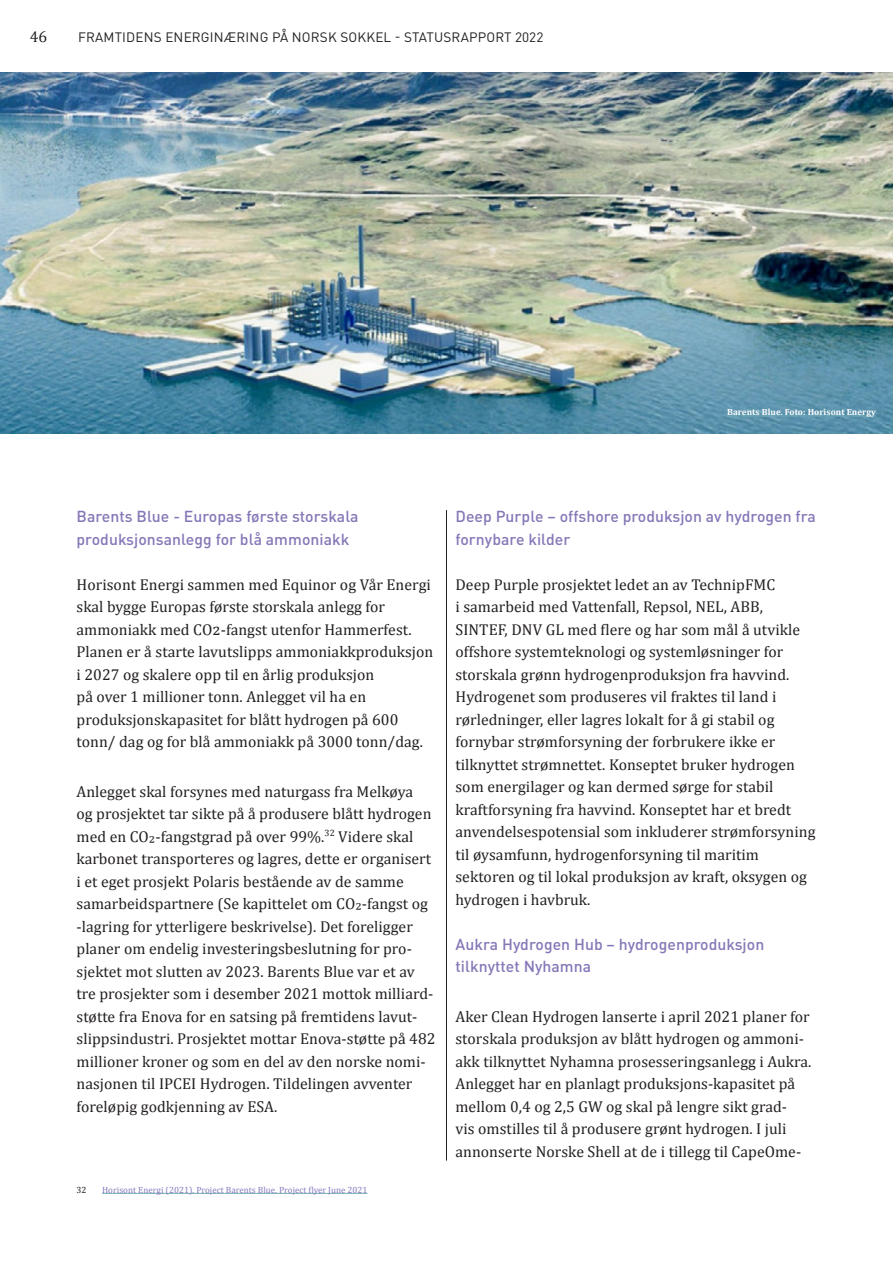
<style>
.page{position:relative;width:893px;height:1263px;background:#fff}
.page>*{position:absolute;margin:0;border:0;box-sizing:border-box;transform-origin:0 0}
.bioverskrift_2{font:15.75px/22.5px "Cambria";letter-spacing:.005em;color:#231f20}
.bioverskrift_2-2{font:500 15.75px/22.5px "DINOT";letter-spacing:.005em;color:#8677b7}
.t1{font:13.5px "DINOT";letter-spacing:.015em;color:#231f20}
.Fotnote{font:9px "Cambria";letter-spacing:.005em;color:#8877bd}
.Figurkilde{font:700 9px "Cambria";letter-spacing:.005em;color:#fff}
.Fotnote-2{font:9px "Cambria";color:#231f20}
</style>
<div class="page">
<hr style="left:102px;top:1193px;width:266px;height:1px;background:#71adb5">
<hr style="left:446px;top:510px;width:1px;height:650px;background:#231f20">
<img style="left:0;top:72px;width:893px;height:362px">
<hr style="left:727px;top:416px;width:149px;height:1px;background:#71adb5">
<p class="bioverskrift_2" style="left:30px;top:25px;width:19px">46</p>
<p class="t1" style="left:78px;top:28px;width:467px">FRAMTIDENS ENERGINÆRING PÅ NORSK SOKKEL - STATUSRAPPORT 2022</p>
<p class="Figurkilde" style="left:727px;top:406px;width:150px">Barents Blue. Foto: Horisont Energy</p>
<p class="bioverskrift_2-2" style="left:77px;top:505px;width:284px">Barents Blue - Europas første storskala produksjonsanlegg for blå ammoniakk</p>
<p class="bioverskrift_2" style="left:77px;top:573px;width:358px">Horisont Energi sammen med Equinor og Vår Energi skal bygge Europas første storskala anlegg for ammoniakk med CO2-fangst utenfor Hammerfest.<br>Planen er å starte lavutslipps ammoniakkproduksjon i 2027 og skalere opp til en årlig produksjon<br>på over 1 millioner tonn. Anlegget vil ha en produksjonskapasitet for blått hydrogen på 600 tonn/ dag og for blå ammoniakk på 3000 tonn/dag.</p>
<p class="bioverskrift_2" style="left:77px;top:780px;width:360px">Anlegget skal forsynes med naturgass fra Melkøya<br>og prosjektet tar sikte på å produsere blått hydrogen med en CO2-fangstgrad på over 99%.<sup>32</sup> Videre skal karbonet transporteres og lagres, dette er organisert i et eget prosjekt Polaris bestående av de samme samarbeidspartnere (Se kapittelet om CO2-fangst og -lagring for ytterligere beskrivelse). Det foreligger planer om endelig investeringsbeslutning for pro&shy;sjektet mot slutten av 2023. Barents Blue var et av tre prosjekter som i desember 2021 mottok milliard&shy;støtte fra Enova for en satsing på fremtidens lavut&shy;slippsindustri. Prosjektet mottar Enova-støtte på 482 millioner kroner og som en del av den norske nomi&shy;nasjonen til IPCEI Hydrogen. Tildelingen avventer foreløpig godkjenning av ESA.</p>
<p class="Fotnote-2" style="left:77px;top:1184px;width:11px">32</p>
<p class="Fotnote" style="left:102px;top:1184px;width:267px">Horisont Energi (2021). Project Barents Blue. Project flyer June 2021</p>
<p class="bioverskrift_2-2" style="left:455px;top:505px;width:362px">Deep Purple – offshore produksjon av hydrogen fra fornybare kilder</p>
<p class="bioverskrift_2" style="left:455px;top:573px;width:361px">Deep Purple prosjektet ledet an av TechnipFMC<br>i samarbeid med Vattenfall, Repsol, NEL, ABB, SINTEF, DNV GL med flere og har som mål å utvikle offshore systemteknologi og systemløsninger for storskala grønn hydrogenproduksjon fra havvind.<br>Hydrogenet som produseres vil fraktes til land i rørledninger, eller lagres lokalt for å gi stabil og fornybar strømforsyning der forbrukere ikke er tilknyttet strømnettet. Konseptet bruker hydrogen som energilager og kan dermed sørge for stabil kraftforsyning fra havvind. Konseptet har et bredt anvendelsespotensial som inkluderer strømforsyning til øysamfunn, hydrogenforsyning til maritim sektoren og til lokal produksjon av kraft, oksygen og hydrogen i havbruk.</p>
<p class="bioverskrift_2-2" style="left:455px;top:932px;width:310px">Aukra Hydrogen Hub – hydrogenproduksjon tilknyttet Nyhamna</p>
<p class="bioverskrift_2" style="left:455px;top:1005px;width:357px">Aker Clean Hydrogen lanserte i april 2021 planer for storskala produksjon av blått hydrogen og ammoni&shy;akk tilknyttet Nyhamna prosesseringsanlegg i Aukra.<br>Anlegget har en planlagt produksjons-kapasitet på mellom 0,4 og 2,5 GW og skal på lengre sikt grad-<br>vis omstilles til å produsere grønt hydrogen. I juli annonserte Norske Shell at de i tillegg til CapeOme-</p>
</div>
